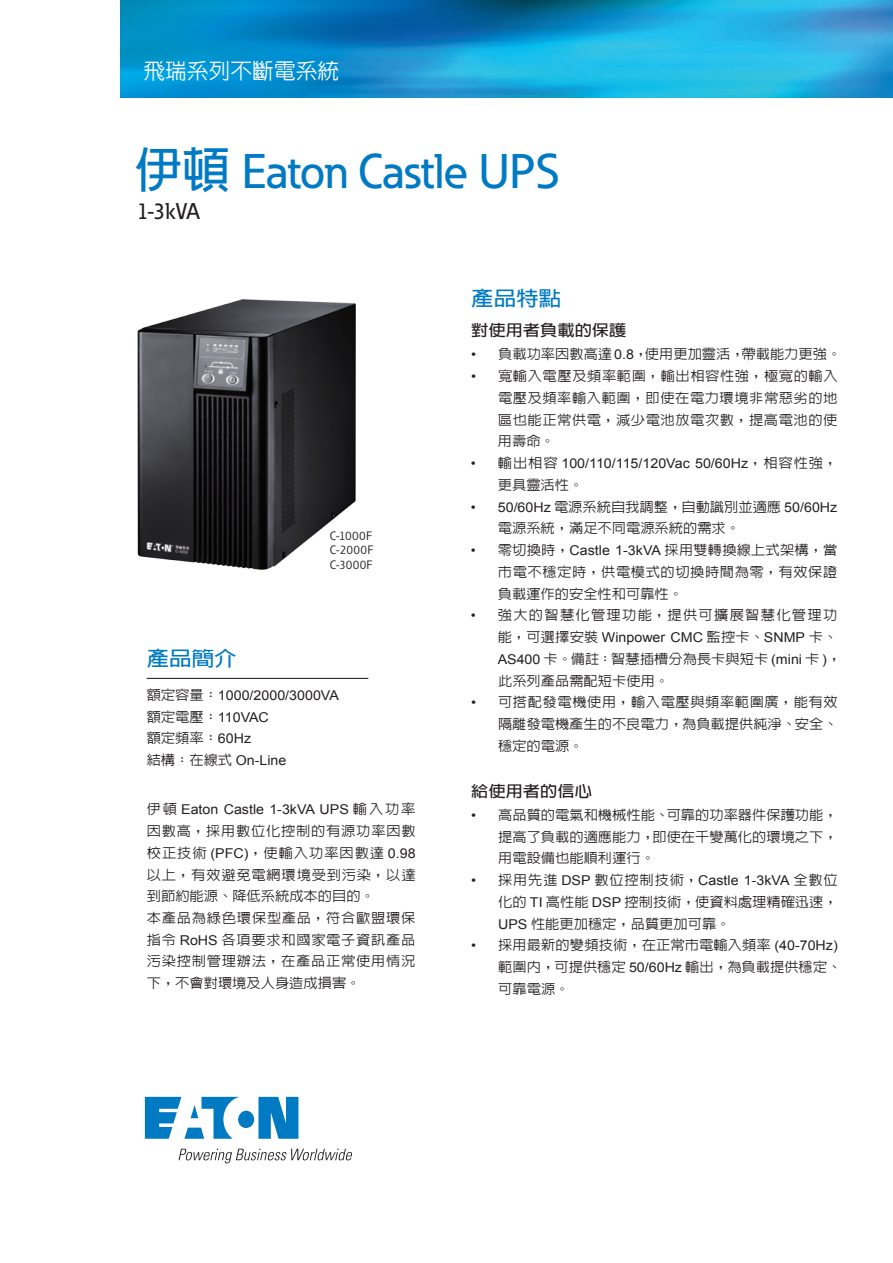
<style>
.page{position:relative;width:893px;height:1263px;background:#fff}
.page>*{position:absolute;margin:0;border:0;box-sizing:border-box;transform-origin:0 0}
.t1{font:500 48px "Eaton";letter-spacing:-.01em;color:#007ac2}
.t2{font:500 22.5px "Eaton";color:#231f20}
.t3{font:500 21.75px "Lin Gothic";color:#fff}
.t4{font:700 20.25px "Lin Gothic";color:#007ac2;scale:1.11 1}
.t5{font:700 15.6px "Lin Gothic";color:#231f20;scale:1.11 1}
.t6{font:500 13.5px/21.8px "Lin Gothic";color:#231f20;text-align:justify;scale:1.05 1}
.t7{font:13.5px/21.8px "Arial";color:#231f20;scale:1.05 1}
.t8{font:500 13.5px/21.8px "Lin Gothic";letter-spacing:.055em;color:#231f20;scale:1.05 1}
.t9{font:500 13.5px "Lin Gothic";letter-spacing:.09em;color:#231f20;scale:1.05 1}
.t10{font:12px/14.4px "Eaton";letter-spacing:.025em;color:#231f20;text-align:justify}
.s1{font-family:"Lin Gothic";font-weight:700}
.s2{font-family:"Lin Gothic";font-weight:500}
.s3{font-family:"Arial";font-weight:400}
</style>
<div class="page">
<img style="left:121px;top:0;width:772px;height:98px">
<svg style="left:258px;top:1097px;width:40px;height:42px;background:#238cca"></svg>
<div style="left:238px;top:1111px;width:16px;height:17px;background:#007ac2;border-radius:50%"></div>
<svg style="left:145px;top:1097px;width:94px;height:42px"></svg>
<svg style="left:179px;top:1149px;width:174px;height:14px"></svg>
<hr style="left:147px;top:678px;width:221px;height:1px;background:#231f20">
<img style="left:137px;top:299px;width:219px;height:271px">
<h3 class="t3" style="left:143px;top:59px;width:197px">飛瑞系列不斷電系統</h3>
<h1 class="t1" style="left:135px;top:142px;width:426px"><span class="s1">伊頓</span> Eaton Castle UPS</h1>
<h2 class="t2" style="left:137px;top:197px;width:64px">1-3kVA</h2>
<h3 class="t4" style="left:147px;top:648px;width:83px">產品簡介</h3>
<p class="t10" style="left:330px;top:529px;width:45px">C-1000F C-2000F C-3000F</p>
<p class="t7" style="left:147px;top:684px;width:185px"><span class="s2">額定容量：</span>1000/2000/3000VA<span class="s2">額定電壓：</span>110VAC</p>
<p class="t6" style="left:147px;top:727px;width:101px">額定頻率：<span class="s3">60Hz</span></p>
<p class="t7" style="left:147px;top:750px;width:135px"><span class="s2">結構：在線式</span> On-Line</p>
<p class="t7" style="left:147px;top:799px;width:257px"><span class="s2">伊頓</span> Eaton Castle 1-3kVA UPS <span class="s2">輸入功率</span></p>
<p class="t8" style="left:147px;top:820px;width:258px">因數高，採用數位化控制的有源功率因數校正技術 <span class="s3">(PFC)</span>，使輸入功率因數達 <span class="s3">0.98</span>以上，有效避免電網環境受到污染，以達到節約能源、降低系統成本的目的。<br>本產品為綠色環保型產品，符合歐盟環保指令 <span class="s3">RoHS</span> 各項要求和國家電子資訊產品污染控制管理辦法，在產品正常使用情況下，不會對環境及人身造成損害。</p>
<h3 class="t4" style="left:471px;top:287px;width:83px">產品特點</h3>
<p class="t5" style="left:471px;top:322px;width:141px">對使用者負載的保護</p>
<p class="t6" style="left:471px;top:343px;width:354px"><span class="s3">•</span> 負載功率因數高達<span class="s3">0.8</span>，使用更加靈活，帶載能力更強。</p>
<p class="t6" style="left:498px;top:365px;width:325px;text-indent:-27px"><span class="s3">•</span> 寬輸入電壓及頻率範圍，輸出相容性強，極寬的輸入電壓及頻率輸入範圍，即使在電力環境非常惡劣的地區也能正常供電，減少電池放電次數，提高電池的使用壽命。</p>
<p class="t7" style="left:471px;top:453px;width:351px">• <span class="s2">輸出相容</span> 100/110/115/120Vac 50/60Hz<span class="s2">，相容性強，</span></p>
<p class="t6" style="left:498px;top:474px;width:83px">更具靈活性。</p>
<p class="t6" style="left:498px;top:495px;width:325px;text-indent:-27px"><span class="s3">• 50/60Hz</span> 電源系統自我調整，自動識別並適應 <span class="s3">50/60Hz</span>電源系統，滿足不同電源系統的需求。</p>
<p class="t6" style="left:498px;top:539px;width:325px;text-indent:-27px"><span class="s3">•</span> 零切換時，<span class="s3">Castle 1-3kVA</span> 採用雙轉換線上式架構，當市電不穩定時，供電模式的切換時間為零，有效保證負載運作的安全性和可靠性。</p>
<p class="t9" style="left:471px;top:608px;width:350px"><span class="s3">•</span> 強大的智慧化管理功能，提供可擴展智慧化管理功</p>
<p class="t7" style="left:498px;top:627px;width:325px"><span class="s2">能，可選擇安裝</span> Winpower CMC <span class="s2">監控卡、</span>SNMP <span class="s2">卡、</span></p>
<p class="t6" style="left:498px;top:648px;width:329px"><span class="s3">AS400</span> 卡。備註：智慧插槽分為長卡與短卡 <span class="s3">(mini</span> 卡 <span class="s3">)</span>，此系列產品需配短卡使用。</p>
<p class="t6" style="left:498px;top:691px;width:325px;text-indent:-27px"><span class="s3">•</span> 可搭配發電機使用，輸入電壓與頻率範圍廣，能有效隔離發電機產生的不良電力，為負載提供純淨、安全、穩定的電源。</p>
<p class="t5" style="left:471px;top:782px;width:110px">給使用者的信心</p>
<p class="t6" style="left:498px;top:804px;width:325px;text-indent:-27px"><span class="s3">•</span> 高品質的電氣和機械性能、可靠的功率器件保護功能，提高了負載的適應能力，即使在千變萬化的環境之下，用電設備也能順利運行。</p>
<p class="t7" style="left:471px;top:869px;width:351px">• <span class="s2">採用先進</span> DSP <span class="s2">數位控制技術，</span>Castle 1-3kVA <span class="s2">全數位</span></p>
<p class="t6" style="left:498px;top:891px;width:325px">化的 <span class="s3">TI</span> 高性能 <span class="s3">DSP</span> 控制技術，使資料處理精確迅速，<br><span class="s3">UPS</span> 性能更加穩定，品質更加可靠。</p>
<p class="t6" style="left:498px;top:934px;width:328px;text-align:left;text-indent:-27px"><span class="s3">•</span> 採用最新的變頻技術，在正常市電輸入頻率 <span class="s3">(40-70Hz)</span>範圍內，可提供穩定 <span class="s3">50/60Hz</span> 輸出，為負載提供穩定、可靠電源。</p>
</div>
